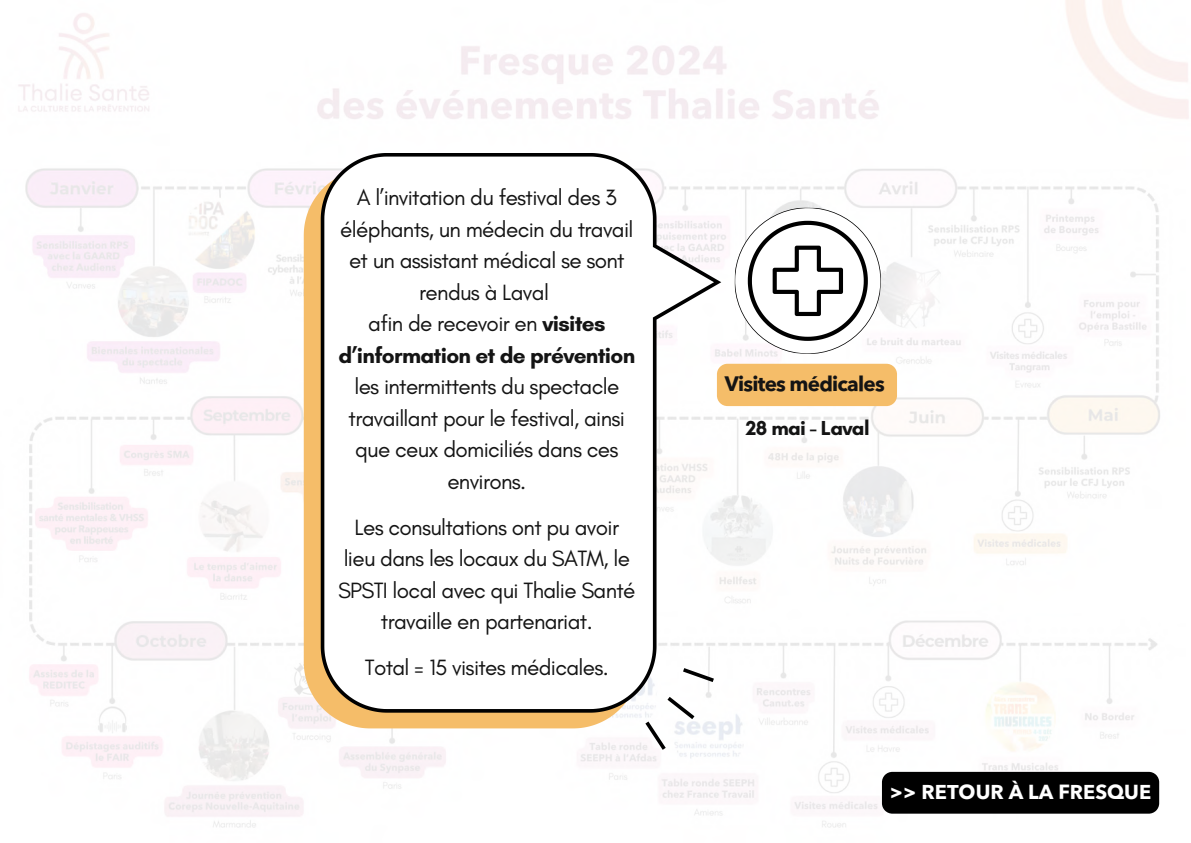
<style>
.page{position:relative;width:1191px;height:843px;background:#fff}
.page>*{position:absolute;margin:0;border:0;box-sizing:border-box;transform-origin:0 0}
.t1{font:22.5px/31.5px "Glacial Indifference";letter-spacing:-.03em;color:#141414;text-align:center}
.t2{font:700 20.6px "Avenir Next Arabic";letter-spacing:-.035em;color:#141414}
.t3{font:700 20.6px "Glacial Indifference";letter-spacing:-.03em;color:#141414}
.t4{font:700 20px "Avenir Next Arabic";color:#fff}
.s1{font-weight:700}
</style>
<div class="page">
<img style="left:18px;top:0;width:1171px;height:828px">
<div style="left:881px;top:771px;width:277px;height:42px;background:#000"></div>
<svg style="left:304px;top:169px;width:335px;height:559px;background:#f1c17b"></svg>
<svg style="left:321px;top:153px;width:400px;height:559px"></svg>
<svg style="left:645px;top:696px;width:49px;height:53px"></svg>
<svg style="left:683px;top:668px;width:30px;height:13px"></svg>
<div style="left:716px;top:363px;width:180px;height:43px;background:#f5bd69;border-radius:11px"></div>
<svg style="left:733px;top:207px;width:148px;height:147px"></svg>
<p class="t1" style="left:338px;top:181px;width:298px">A l’invitation du festival des 3 éléphants, un médecin du travail et un assistant médical se sont rendus à Laval<br>afin de recevoir en <span class="s1">visites d’information et de prévention </span>les intermittents du spectacle travaillant pour le festival, ainsi que ceux domiciliés dans ces environs.</p>
<h2 class="t1" style="left:338px;top:511px;width:299px">Les consultations ont pu avoir lieu dans les locaux du SATM, le<br>SPSTI local avec qui Thalie Santé travaille en partenariat.</h2>
<h2 class="t1" style="left:365px;top:651px;width:245px">Total = 15 visites médicales.</h2>
<h2 class="t2" style="left:724px;top:372px;width:161px">Visites médicales</h2>
<p class="t3" style="left:745px;top:415px;width:125px">28 mai - Laval</p>
<p class="t4" style="left:889px;top:780px;width:263px">&gt;&gt; RETOUR À LA FRESQUE</p>
</div>
